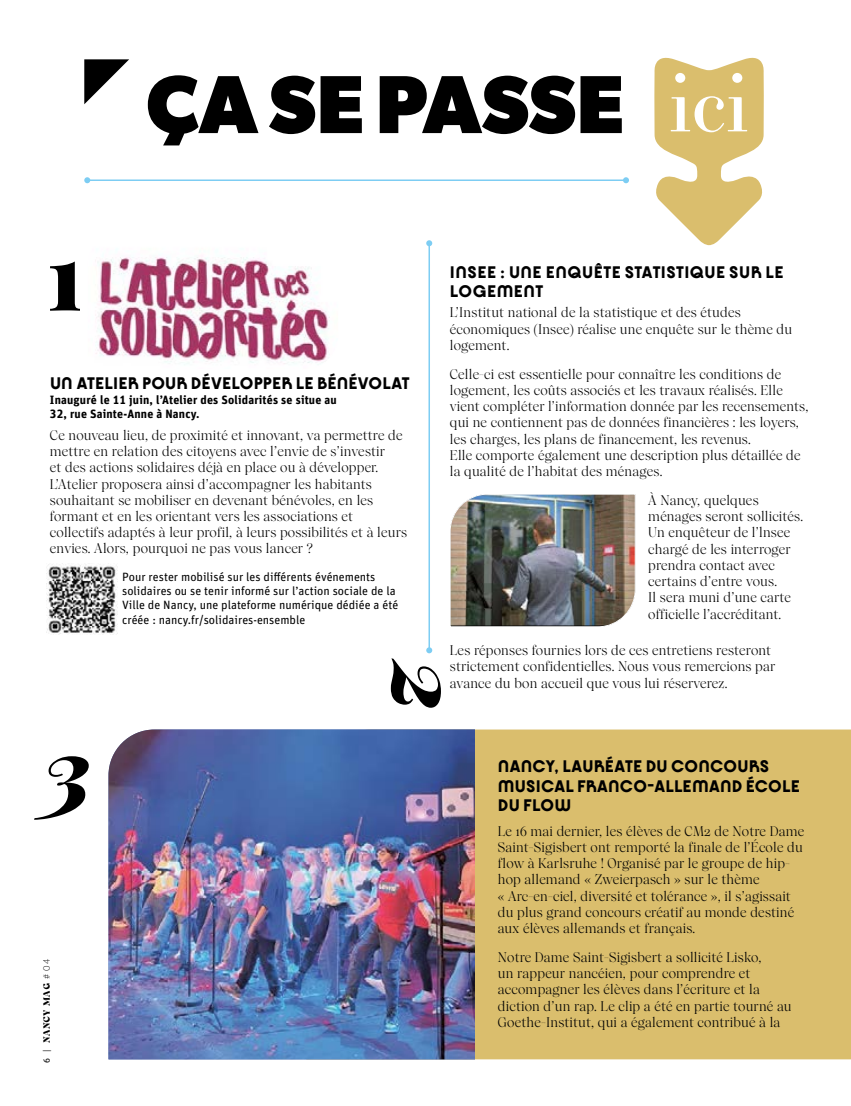
<style>
.page{position:relative;width:851px;height:1106px;background:#fff}
.page>*{position:absolute;margin:0;border:0;box-sizing:border-box;transform-origin:0 0}
.t1{font:italic 900 92.85px "Playfair Display";color:#000}
.t2{font:900 92.85px "Playfair Display";color:#000}
.t3{font:700 82.5px "Gibson";letter-spacing:.005em;color:#000}
.t4{font:900 18px/19.5px "Kobe 1.1";letter-spacing:.01em;color:#000}
.t5{font:13.5px/16.2px "Wulkan Display";letter-spacing:.015em;color:#000}
.t6{font:12px/14.4px "FF Unit Pro";color:#000}
.t7{font:700 12px/14.4px "FF Unit Pro";letter-spacing:.015em;color:#000}
.t8{font:900 9px "Cako";color:#000}
.s1{font-family:"Essonnes Display";font-weight:400;font-size:79.5px;color:#fff}
.s2{font-family:"FF Unit Pro";font-weight:400}
.s3{font-family:"Aleo";font-weight:300}
</style>
<div class="page">
<div style="left:475px;top:729px;width:375px;height:330px;background:#dabe6d"></div>
<img style="left:108px;top:729px;width:367px;height:330px">
<svg style="left:84px;top:59px;width:45px;height:45px"></svg>
<hr style="left:87px;top:179px;width:539px;height:2px;background:#7dcdf3">
<svg style="left:84px;top:177px;width:6px;height:6px"></svg>
<svg style="left:623px;top:177px;width:6px;height:6px"></svg>
<svg style="left:654px;top:57px;width:110px;height:188px"></svg>
<hr style="left:428px;top:243px;width:2px;height:407px;background:#7dcdf3">
<svg style="left:426px;top:240px;width:6px;height:6px"></svg>
<svg style="left:426px;top:647px;width:6px;height:6px"></svg>
<img style="left:47px;top:563px;width:71px;height:71px">
<svg style="left:95px;top:257px;width:235px;height:108px"></svg>
<img style="left:450px;top:494px;width:185px;height:133px">
<h2 class="t3" style="left:146px;top:55px;width:603px">ÇA SE PASSE <span class="s1">ici</span></h2>
<h1 class="t2" style="left:47px;top:203px;width:38px">1</h1>
<h3 class="t4" style="left:50px;top:375px;width:361px">UN ATELIER POUR DÉVELOPPER LE BÉNÉVOLAT</h3>
<p class="t7" style="left:50px;top:391px;width:288px">Inauguré le 11 juin, l’Atelier des Solidarités se situe au<br>32, rue Sainte-Anne à Nancy.</p>
<p class="t5" style="left:50px;top:427px;width:358px">Ce nouveau lieu, de proximité et innovant, va permettre de mettre en relation des citoyens avec l’envie de s’investir<br>et des actions solidaires déjà en place ou à développer.<br>L’Atelier proposera ainsi d’accompagner les habitants souhaitant se mobiliser en devenant bénévoles, en les formant et en les orientant vers les associations et collectifs adaptés à leur profil, à leurs possibilités et à leurs envies. Alors, pourquoi ne pas vous lancer ?</p>
<p class="t6" style="left:122px;top:568px;width:277px">Pour rester mobilisé sur les différents événements solidaires ou se tenir informé sur l’action sociale de la Ville de Nancy, une plateforme numérique dédiée a été créée : nancy.fr/solidaires-ensemble</p>
<h1 class="t1" style="left:498px;top:661px;width:56px;rotate:90deg">2</h1>
<h3 class="t4" style="left:450px;top:263px;width:335px">INSEE : UNE ENQUÊTE STATISTIQUE SUR LE<br>LOGEMENT</h3>
<p class="t5" style="left:450px;top:305px;width:344px">L’Institut national de la statistique et des études économiques (Insee) réalise une enquête sur le thème du logement.</p>
<p class="t5" style="left:450px;top:366px;width:360px">Celle-ci est essentielle pour connaître les conditions de logement, les coûts associés et les travaux réalisés. Elle vient compléter l’information donnée par les recensements, qui ne contiennent pas de données financières : les loyers, les charges, les plans de financement, les revenus.<br>Elle comporte également une description plus détaillée de la qualité de l’habitat des ménages.</p>
<p class="t5" style="left:648px;top:492px;width:156px">À Nancy, quelques ménages seront sollicités.<br>Un enquêteur de l’lnsee chargé de les interroger prendra contact avec certains d’entre vous.<br>Il sera muni d’une carte officielle l’accréditant.</p>
<p class="t5" style="left:450px;top:643px;width:327px">Les réponses fournies lors de ces entretiens resteront strictement confidentielles. Nous vous remercions par avance du bon accueil que vous lui réserverez.</p>
<h1 class="t1" style="left:43px;top:698px;width:52px">3</h1>
<p class="t8" style="left:41px;top:1063px;width:107px;rotate:-90deg"><span class="s2">6 |</span> NANCY MAG <span class="s3"># 0 4</span></p>
<h3 class="t4" style="left:498px;top:758px;width:303px">NANCY, LAURÉATE DU CONCOURS<br>MUSICAL FRANCO-ALLEMAND ÉCOLE<br>DU FLOW</h3>
<p class="t5" style="left:498px;top:823px;width:308px">Le 16 mai dernier, les élèves de CM2 de Notre Dame Saint-Sigisbert ont remporté la finale de l’École du flow à Karlsruhe ! Organisé par le groupe de hip&shy;hop allemand « Zweierpasch » sur le thème<br>« Arc-en-ciel, diversité et tolérance », il s’agissait du plus grand concours créatif au monde destiné aux élèves allemands et français.</p>
<p class="t5" style="left:498px;top:949px;width:295px">Notre Dame Saint-Sigisbert a sollicité Lisko,<br>un rappeur nancéien, pour comprendre et accompagner les élèves dans l’écriture et la diction d’un rap. Le clip a été en partie tourné au Goethe-Institut, qui a également contribué à la</p>
</div>
